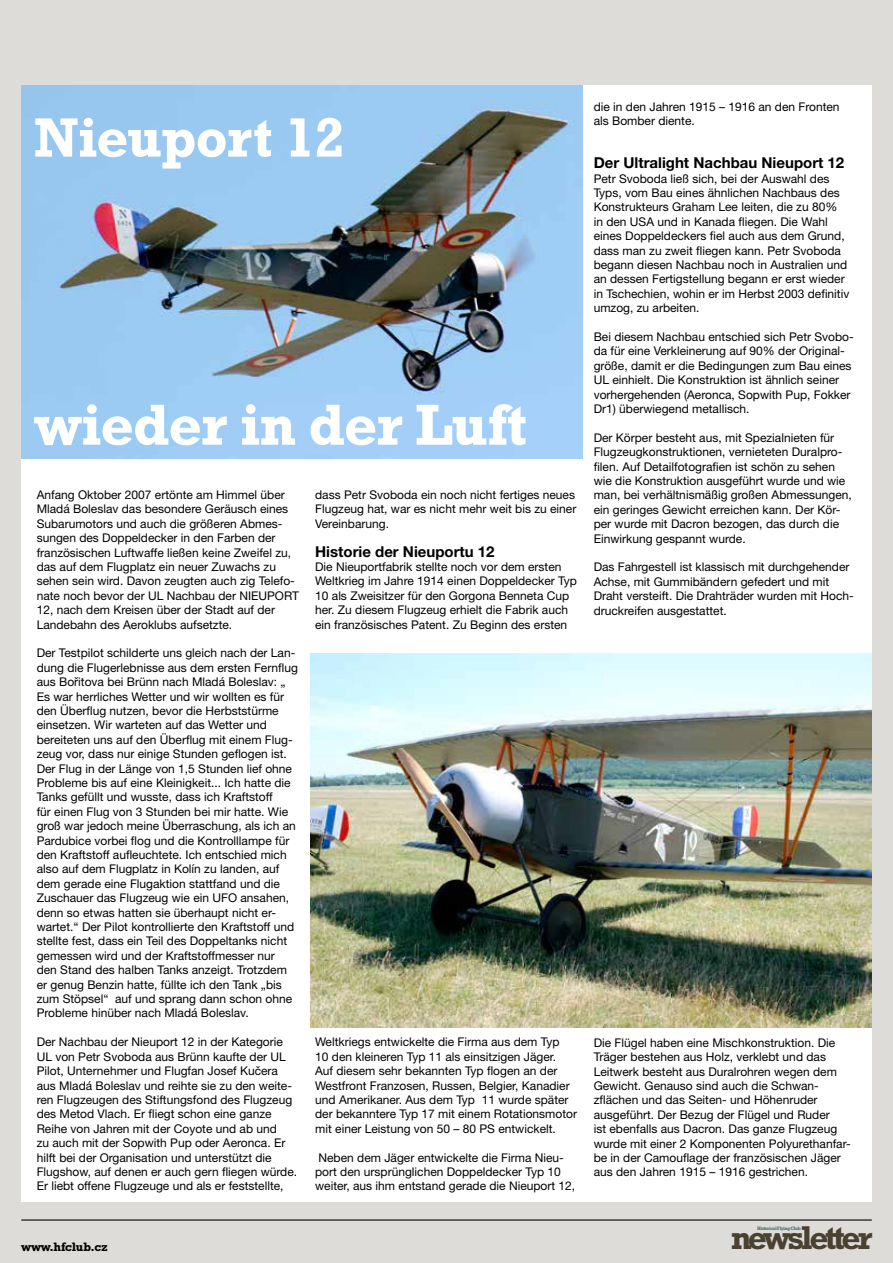
<style>
.page{position:relative;width:893px;height:1263px;background:#dedcd9}
.page>*{position:absolute;margin:0;border:0;box-sizing:border-box;transform-origin:0 0}
.t1{font:700 58.8px "Rockwell CE";letter-spacing:-.02em;color:#fff}
.t2{font:700 56.25px "Rockwell CE";letter-spacing:-.02em;color:#fff}
.t3{font:700 33.45px "Rockwell CE";letter-spacing:-.1em;color:#564c3a}
.t4{font:700 15px "Helvetica Neue LT Pro";color:#000}
.t5{font:700 12.45px "Rockwell CE";letter-spacing:-.02em;color:#000}
.t6{font:12px/14.4px "Helvetica Neue LT Pro";color:#000}
.t7{font:700 4.95px "Rockwell CE";letter-spacing:-.1em;color:#5f8786}
</style>
<div class="page">
<div style="left:21px;top:85px;width:851px;height:1117px;background:#fff"></div>
<hr style="left:21px;top:1219px;width:851px;height:1px;background:#000">
<img style="left:310px;top:653px;width:562px;height:374px">
<img style="left:21px;top:85px;width:562px;height:374px">
<h2 class="t2" style="left:34px;top:105px;width:313px">Nieuport 12</h2>
<h1 class="t1" style="left:34px;top:391px;width:495px">wieder in der Luft</h1>
<p class="t6" style="left:37px;top:487px;width:264px">Anfang Oktober 2007 ertönte am Himmel über Mladá Boleslav das besondere Geräusch eines Subarumotors und auch die größeren Abmes&shy;sungen des Doppeldecker in den Farben der französischen Luftwaffe ließen keine Zweifel zu, das auf dem Flugplatz ein neuer Zuwachs zu sehen sein wird. Davon zeugten auch zig Telefo&shy;nate noch bevor der UL Nachbau der NIEUPORT 12, nach dem Kreisen über der Stadt auf der Landebahn des Aeroklubs aufsetzte.</p>
<p class="t6" style="left:37px;top:646px;width:263px">Der Testpilot schilderte uns gleich nach der Lan&shy;dung die Flugerlebnisse aus dem ersten Fernflug aus Bořitova bei Brünn nach Mladá Boleslav: „ Es war herrliches Wetter und wir wollten es für den Überflug nutzen, bevor die Herbststürme einsetzen. Wir warteten auf das Wetter und bereiteten uns auf den Überflug mit einem Flug&shy;zeug vor, dass nur einige Stunden geflogen ist.<br>Der Flug in der Länge von 1,5 Stunden lief ohne Probleme bis auf eine Kleinigkeit... Ich hatte die Tanks gefüllt und wusste, dass ich Kraftstoff<br>für einen Flug von 3 Stunden bei mir hatte. Wie groß war jedoch meine Überraschung, als ich an Pardubice vorbei flog und die Kontrolllampe für den Kraftstoff aufleuchtete. Ich entschied mich also auf dem Flugplatz in Kolín zu landen, auf dem gerade eine Flugaktion stattfand und die Zuschauer das Flugzeug wie ein UFO ansahen, denn so etwas hatten sie überhaupt nicht er&shy;wartet.“ Der Pilot kontrollierte den Kraftstoff und stellte fest, dass ein Teil des Doppeltanks nicht gemessen wird und der Kraftstoffmesser nur den Stand des halben Tanks anzeigt. Trotzdem er genug Benzin hatte, füllte ich den Tank „bis zum Stöpsel“ auf und sprang dann schon ohne Probleme hinüber nach Mladá Boleslav.</p>
<p class="t6" style="left:37px;top:1034px;width:262px">Der Nachbau der Nieuport 12 in der Kategorie UL von Petr Svoboda aus Brünn kaufte der UL Pilot, Unternehmer und Flugfan Josef Kučera aus Mladá Boleslav und reihte sie zu den weite&shy;ren Flugzeugen des Stiftungsfond des Flugzeug des Metod Vlach. Er fliegt schon eine ganze Reihe von Jahren mit der Coyote und ab und<br>zu auch mit der Sopwith Pup oder Aeronca. Er hilft bei der Organisation und unterstützt die Flugshow, auf denen er auch gern fliegen würde.<br>Er liebt offene Flugzeuge und als er feststellte,</p>
<p class="t6" style="left:315px;top:487px;width:263px;text-align:justify">dass Petr Svoboda ein noch nicht fertiges neues Flugzeug hat, war es nicht mehr weit bis zu einer Vereinbarung.</p>
<p class="t4" style="left:315px;top:542px;width:181px">Historie der Nieuportu 12</p>
<p class="t6" style="left:315px;top:559px;width:263px">Die Nieuportfabrik stellte noch vor dem ersten Weltkrieg im Jahre 1914 einen Doppeldecker Typ 10 als Zweisitzer für den Gorgona Benneta Cup her. Zu diesem Flugzeug erhielt die Fabrik auch ein französisches Patent. Zu Beginn des ersten</p>
<p class="t6" style="left:315px;top:1034px;width:263px">Weltkriegs entwickelte die Firma aus dem Typ<br>10 den kleineren Typ 11 als einsitzigen Jäger.<br>Auf diesem sehr bekannten Typ flogen an der Westfront Franzosen, Russen, Belgier, Kanadier und Amerikaner. Aus dem Typ 11 wurde später der bekanntere Typ 17 mit einem Rotationsmotor mit einer Leistung von 50 – 80 PS entwickelt.</p>
<p class="t6" style="left:315px;top:1150px;width:262px">Neben dem Jäger entwickelte die Firma Nieu&shy;port den ursprünglichen Doppeldecker Typ 10 weiter, aus ihm entstand gerade die Nieuport 12,</p>
<p class="t5" style="left:21px;top:1239px;width:88px">www.hfclub.cz</p>
<p class="t6" style="left:594px;top:99px;width:247px">die in den Jahren 1915 – 1916 an den Fronten als Bomber diente.</p>
<p class="t4" style="left:594px;top:153px;width:252px">Der Ultralight Nachbau Nieuport 12</p>
<p class="t6" style="left:594px;top:171px;width:257px">Petr Svoboda ließ sich, bei der Auswahl des Typs, vom Bau eines ähnlichen Nachbaus des Konstrukteurs Graham Lee leiten, die zu 80% in den USA und in Kanada fliegen. Die Wahl eines Doppeldeckers fiel auch aus dem Grund, dass man zu zweit fliegen kann. Petr Svoboda begann diesen Nachbau noch in Australien und an dessen Fertigstellung begann er erst wieder in Tschechien, wohin er im Herbst 2003 definitiv umzog, zu arbeiten.</p>
<p class="t6" style="left:594px;top:329px;width:262px">Bei diesem Nachbau entschied sich Petr Svobo&shy;da für eine Verkleinerung auf 90% der Original&shy;größe, damit er die Bedingungen zum Bau eines UL einhielt. Die Konstruktion ist ähnlich seiner vorhergehenden (Aeronca, Sopwith Pup, Fokker Dr1) überwiegend metallisch.</p>
<p class="t6" style="left:594px;top:430px;width:260px">Der Körper besteht aus, mit Spezialnieten für Flugzeugkonstruktionen, vernieteten Duralpro&shy;filen. Auf Detailfotografien ist schön zu sehen wie die Konstruktion ausgeführt wurde und wie man, bei verhältnismäßig großen Abmessungen, ein geringes Gewicht erreichen kann. Der Kör&shy;per wurde mit Dacron bezogen, das durch die Einwirkung gespannt wurde.</p>
<p class="t6" style="left:594px;top:560px;width:262px">Das Fahrgestell ist klassisch mit durchgehender Achse, mit Gummibändern gefedert und mit Draht versteift. Die Drahträder wurden mit Hoch&shy;druckreifen ausgestattet.</p>
<p class="t6" style="left:594px;top:1035px;width:258px">Die Flügel haben eine Mischkonstruktion. Die Träger bestehen aus Holz, verklebt und das Leitwerk besteht aus Duralrohren wegen dem Gewicht. Genauso sind auch die Schwan&shy;zflächen und das Seiten- und Höhenruder ausgeführt. Der Bezug der Flügel und Ruder<br>ist ebenfalls aus Dacron. Das ganze Flugzeug wurde mit einer 2 Komponenten Polyurethanfar&shy;be in der Camouflage der französischen Jäger aus den Jahren 1915 – 1916 gestrichen.</p>
<h3 class="t3" style="left:730px;top:1218px;width:144px">newsletter</h3>
<p class="t7" style="left:757px;top:1225px;width:45px">Historical Flying Club</p>
</div>
